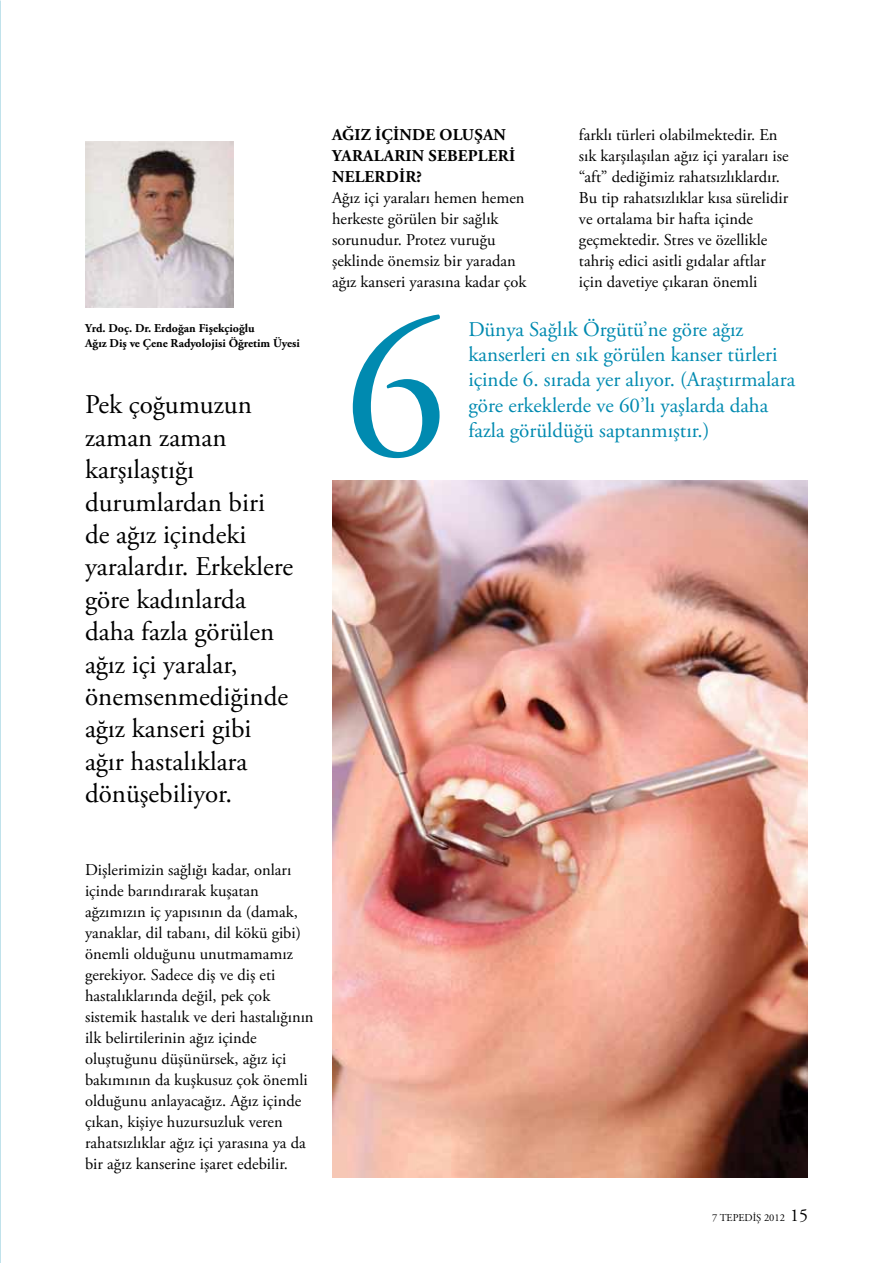
<style>
.page{position:relative;width:893px;height:1263px;background:#fff}
.page>*{position:absolute;margin:0;border:0;box-sizing:border-box;transform-origin:0 0}
.t1{font:203.7px "Adobe Garamond Pro";color:#008ab0}
.t2{font:27px/32.4px "Adobe Garamond Pro";color:#000}
.t3{font:21px/25.2px "Adobe Garamond Pro";color:#008ab0}
.t4{font:16.5px/21px "Adobe Garamond Pro";color:#000}
.t5{font:700 16.5px "Adobe Garamond Pro";color:#000}
.t6{font:700 12px/14.4px "Adobe Garamond Pro";color:#000}
.t7{font:10.5px "Adobe Garamond Pro";color:#000}
.s1{font-size:18px}
</style>
<div class="page">
<img style="left:332px;top:480px;width:476px;height:698px">
<img style="left:85px;top:142px;width:149px;height:166px">
<p class="t6" style="left:85px;top:321px;width:216px">Yrd. Doç. Dr. Erdoğan Fişekçioğlu<br>Ağız Diş ve Çene Radyolojisi Öğretim Üyesi</p>
<h2 class="t2" style="left:85px;top:389px;width:210px">Pek çoğumuzun zaman zaman karşılaştığı durumlardan biri de ağız içindeki yaralardır. Erkeklere göre kadınlarda daha fazla görülen ağız içi yaralar, önemsenmediğinde ağız kanseri gibi ağır hastalıklara dönüşebiliyor.</h2>
<p class="t5" style="left:332px;top:125px;width:21px">Ağız</p>
<p class="t5" style="left:375px;top:125px;width:11px">içinde</p>
<p class="t5" style="left:439px;top:125px;width:47px">oluşan</p>
<p class="t5" style="left:332px;top:146px;width:12px">yaraların</p>
<p class="t5" style="left:428px;top:146px;width:11px">sebepleri</p>
<p class="t5" style="left:332px;top:167px;width:12px">nelerdir</p>
<p class="t5" style="left:417px;top:167px;width:7px">?</p>
<p class="t4" style="left:332px;top:188px;width:196px">Ağız içi yaraları hemen hemen herkeste görülen bir sağlık sorunudur. Protez vuruğu şeklinde önemsiz bir yaradan ağız kanseri yarasına kadar çok</p>
<p class="t4" style="left:579px;top:124px;width:211px">farklı türleri olabilmektedir. En sık karşılaşılan ağız içi yaraları ise “aft” dediğimiz rahatsızlıklardır.<br>Bu tip rahatsızlıklar kısa sürelidir ve ortalama bir hafta içinde geçmektedir. Stres ve özellikle tahriş edici asitli gıdalar aftlar için davetiye çıkaran önemli</p>
<p class="t3" style="left:468px;top:317px;width:328px">Dünya Sağlık Örgütü’ne göre ağız kanserleri en sık görülen kanser türleri içinde 6. sırada yer alıyor. (Araştırmalara göre erkeklerde ve 60’lı yaşlarda daha</p>
<h1 class="t1" style="left:345px;top:268px;width:103px">6</h1>
<p class="t3" style="left:468px;top:418px;width:242px">fazla görüldüğü saptanmıştır.)</p>
<p class="t4" style="left:85px;top:860px;width:230px">Dişlerimizin sağlığı kadar, onları içinde barındırarak kuşatan ağzımızın iç yapısının da (damak, yanaklar, dil tabanı, dil kökü gibi) önemli olduğunu unutmamamız gerekiyor. Sadece diş ve diş eti hastalıklarında değil, pek çok sistemik hastalık ve deri hastalığının ilk belirtilerinin ağız içinde oluştuğunu düşünürsek, ağız içi bakımının da kuşkusuz çok önemli olduğunu anlayacağız. Ağız içinde çıkan, kişiye huzursuzluk veren rahatsızlıklar ağız içi yarasına ya da bir ağız kanserine işaret edebilir.</p>
<p class="t7" style="left:712px;top:1211px;width:97px">7 TEPEDİŞ 2012 <span class="s1">15</span></p>
</div>
